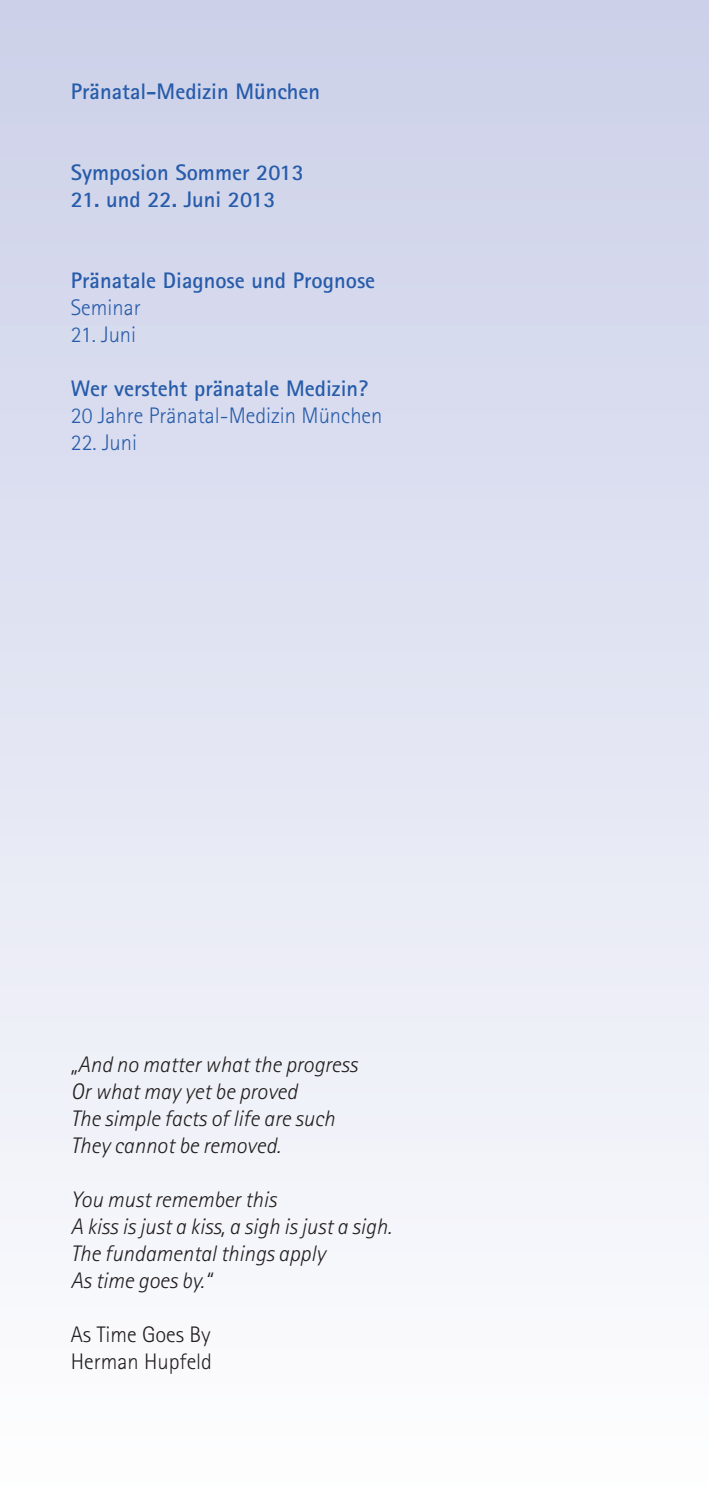
<style>
.page{position:relative;width:709px;height:1489px;background:#fff}
.page>*{position:absolute;margin:0;border:0;box-sizing:border-box;transform-origin:0 0}
.t1{font:italic 300 22.5px/27px "Rotis Sans Serif";color:#231f20}
.t2{font:700 22.5px "Rotis Sans Serif";color:#275caa}
.t3{font:300 22.5px "Rotis Sans Serif";color:#275caa}
.t4{font:300 22.5px/27px "Rotis Sans Serif";color:#231f20}
</style>
<div class="page">
<div style="left:0;top:0;width:709px;height:1488px;background:linear-gradient(to bottom,#ccd0e9,#fdfefe)"></div>
<p class="t2" style="left:71px;top:84px;width:251px">Pränatal-Medizin München</p>
<p class="t2" style="left:71px;top:165px;width:234px">Symposion Sommer 2013</p>
<p class="t2" style="left:71px;top:192px;width:206px">21. und 22. Juni 2013</p>
<p class="t2" style="left:71px;top:273px;width:306px">Pränatale Diagnose und Prognose</p>
<p class="t3" style="left:71px;top:300px;width:71px">Seminar</p>
<p class="t3" style="left:71px;top:327px;width:67px">21. Juni</p>
<p class="t2" style="left:71px;top:381px;width:299px">Wer versteht pränatale Medizin?</p>
<p class="t3" style="left:71px;top:408px;width:313px">20 Jahre Pränatal-Medizin München</p>
<p class="t3" style="left:71px;top:435px;width:68px">22. Juni</p>
<p class="t1" style="left:71px;top:1052px;width:288px">„And no matter what the progress<br>Or what may yet be proved<br>The simple facts of life are such<br>They cannot be removed.</p>
<p class="t1" style="left:71px;top:1187px;width:322px">You must remember this<br>A kiss isjust a kiss, a sigh isjust a sigh.<br>The fundamental things apply<br>As time goes by.“</p>
<p class="t4" style="left:71px;top:1322px;width:143px">As Time Goes By<br>Herman Hupfeld</p>
</div>
